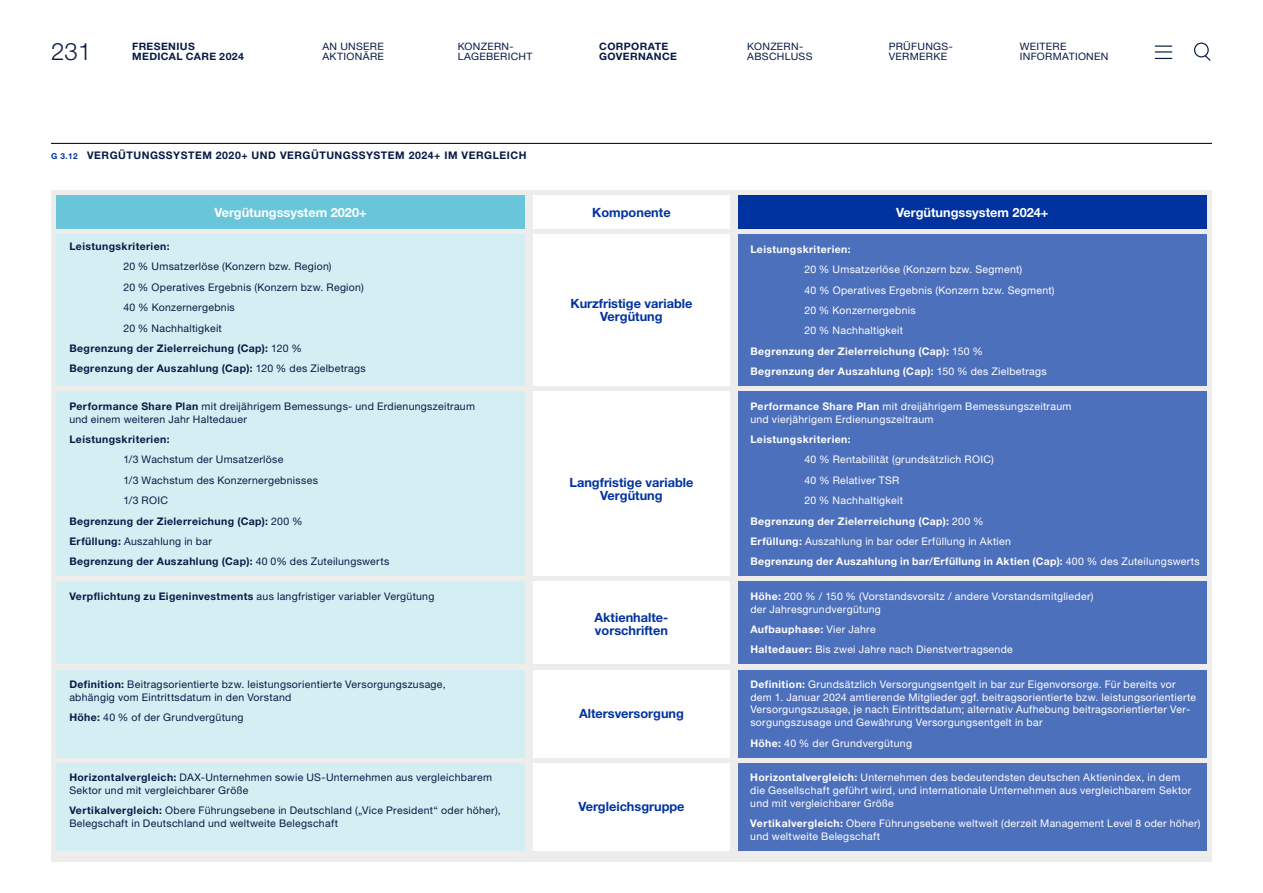
<style>
.page{position:relative;width:1263px;height:893px;background:#fff}
.page>*{position:absolute;margin:0;border:0;box-sizing:border-box;transform-origin:0 0}
.t1{font:300 24px "Helvetica Neue LT Std";color:#071b45}
.t2{font:700 12.75px/12.8px "Helvetica Neue LT Std";color:#0033a0;text-align:center}
.t3{font:700 12.75px "Helvetica Neue LT Std";color:#fff}
.t4{font:10.5px/12.8px "Helvetica Neue LT Std";letter-spacing:.03em;color:#fff}
.t5{font:10.5px/12.8px "Helvetica Neue LT Std";letter-spacing:.03em;color:#071b45}
.t6{font:700 10.5px "Helvetica Neue LT Std";letter-spacing:.04em;color:#071b45}
.t7{font:700 10.5px "Helvetica Neue LT Std";letter-spacing:.035em;color:#fff}
.t8{font:10.2px/10.5px "Helvetica Neue LT Std";letter-spacing:.03em;color:#071b45}
.t9{font:700 10.2px/10.5px "Helvetica Neue LT Std";letter-spacing:.035em;color:#071b45}
.s1{font-size:8.25px;color:#0033a0}
.s2{font-weight:400}
.s3{font-weight:700}
</style>
<div class="page">
<div style="left:51px;top:190px;width:1161px;height:671px;background:#eeedeb"></div>
<div style="left:56px;top:235px;width:469px;height:151px;background:#d4eff4"></div>
<hr style="left:51px;top:143px;width:1161px;height:1px;background:#071b45">
<div style="left:533px;top:392px;width:197px;height:184px;background:#fff"></div>
<div style="left:56px;top:195px;width:469px;height:34px;background:#69c6da"></div>
<div style="left:533px;top:195px;width:197px;height:34px;background:#fff"></div>
<div style="left:533px;top:235px;width:197px;height:151px;background:#fff"></div>
<div style="left:533px;top:582px;width:197px;height:82px;background:#fff"></div>
<div style="left:533px;top:670px;width:197px;height:87px;background:#fff"></div>
<div style="left:533px;top:763px;width:197px;height:87px;background:#fff"></div>
<div style="left:738px;top:195px;width:468px;height:34px;background:#0033a0"></div>
<div style="left:56px;top:582px;width:469px;height:82px;background:#d4eff4"></div>
<div style="left:738px;top:582px;width:468px;height:82px;background:#4d70bc"></div>
<div style="left:738px;top:670px;width:468px;height:87px;background:#4d70bc"></div>
<div style="left:56px;top:670px;width:469px;height:87px;background:#d4eff4"></div>
<div style="left:738px;top:763px;width:468px;height:87px;background:#4d70bc"></div>
<div style="left:56px;top:763px;width:469px;height:87px;background:#d4eff4"></div>
<div style="left:56px;top:392px;width:469px;height:184px;background:#d4eff4"></div>
<div style="left:738px;top:392px;width:468px;height:184px;background:#4d70bc"></div>
<div style="left:738px;top:235px;width:468px;height:151px;background:#4d70bc"></div>
<svg style="left:1194px;top:42px;width:17px;height:19px"></svg>
<svg style="left:1155px;top:46px;width:17px;height:13px"></svg>
<p class="t9" style="left:599px;top:41px;width:79px">CORPORATE<br>GOVERNANCE</p>
<p class="t8" style="left:889px;top:41px;width:64px">PRÜFUNGS-<br>VERMERKE</p>
<p class="t8" style="left:1020px;top:41px;width:90px">WEITERE<br>INFORMATIONEN</p>
<h1 class="t1" style="left:51px;top:36px;width:42px">231</h1>
<p class="t9" style="left:132px;top:41px;width:113px">FRESENIUS<br>MEDICAL CARE 2024</p>
<p class="t8" style="left:322px;top:41px;width:63px">AN UNSERE<br>AKTIONÄRE</p>
<p class="t8" style="left:458px;top:41px;width:76px">KONZERN-<br>LAGEBERICHT</p>
<p class="t8" style="left:747px;top:41px;width:67px">KONZERN-<br>ABSCHLUSS</p>
<p class="t6" style="left:51px;top:149px;width:477px"><span class="s1">G 3.12</span> VERGÜTUNGSSYSTEM 2020+ UND VERGÜTUNGSSYSTEM 2024+ IM VERGLEICH</p>
<p class="t3" style="left:214px;top:204px;width:154px">Vergütungssystem 2020+</p>
<p class="t2" style="left:592px;top:205px;width:80px">Komponente</p>
<p class="t6" style="left:69px;top:240px;width:102px">Leistungskriterien:</p>
<p class="t5" style="left:123px;top:260px;width:210px">20 % Umsatzerlöse (Konzern bzw. Region)</p>
<p class="t5" style="left:123px;top:281px;width:242px">20 % Operatives Ergebnis (Konzern bzw. Region)</p>
<p class="t5" style="left:123px;top:301px;width:113px">40 % Konzernergebnis</p>
<p class="t5" style="left:123px;top:321px;width:100px">20 % Nachhaltigkeit</p>
<p class="t6" style="left:69px;top:342px;width:234px">Begrenzung der Zielerreichung (Cap): <span class="s2">120 %</span></p>
<p class="t6" style="left:69px;top:362px;width:298px">Begrenzung der Auszahlung (Cap): <span class="s2">120 % des Zielbetrags</span></p>
<p class="t5" style="left:69px;top:399px;width:407px"><span class="s3">Performance Share Plan</span> mit dreijährigem Bemessungs- und Erdienungszeitraum und einem weiteren Jahr Haltedauer</p>
<p class="t6" style="left:69px;top:433px;width:102px">Leistungskriterien:</p>
<p class="t5" style="left:123px;top:453px;width:162px">1/3 Wachstum der Umsatzerlöse</p>
<p class="t5" style="left:123px;top:473px;width:196px">1/3 Wachstum des Konzernergebnisses</p>
<p class="t5" style="left:123px;top:494px;width:46px">1/3 ROIC</p>
<p class="t6" style="left:69px;top:514px;width:235px">Begrenzung der Zielerreichung (Cap): <span class="s2">200 %</span></p>
<p class="t5" style="left:69px;top:535px;width:144px"><span class="s3">Erfüllung:</span> Auszahlung in bar</p>
<p class="t6" style="left:69px;top:555px;width:321px">Begrenzung der Auszahlung (Cap): <span class="s2">40 0% des Zuteilungswerts</span></p>
<p class="t2" style="left:570px;top:297px;width:124px">Kurzfristige variable<br>Vergütung</p>
<p class="t2" style="left:569px;top:476px;width:125px">Langfristige variable<br>Vergütung</p>
<p class="t3" style="left:896px;top:204px;width:154px">Vergütungssystem 2024+</p>
<p class="t7" style="left:750px;top:243px;width:102px">Leistungskriterien:</p>
<p class="t4" style="left:804px;top:263px;width:219px">20 % Umsatzerlöse (Konzern bzw. Segment)</p>
<p class="t4" style="left:804px;top:283px;width:252px">40 % Operatives Ergebnis (Konzern bzw. Segment)</p>
<p class="t4" style="left:804px;top:304px;width:113px">20 % Konzernergebnis</p>
<p class="t4" style="left:804px;top:324px;width:100px">20 % Nachhaltigkeit</p>
<p class="t7" style="left:750px;top:345px;width:234px">Begrenzung der Zielerreichung (Cap): <span class="s2">150 %</span></p>
<p class="t7" style="left:750px;top:365px;width:298px">Begrenzung der Auszahlung (Cap): <span class="s2">150 % des Zielbetrags</span></p>
<p class="t4" style="left:750px;top:399px;width:323px"><span class="s3">Performance Share Plan</span> mit dreijährigem Bemessungszeitraum und vierjährigem Erdienungszeitraum</p>
<p class="t7" style="left:750px;top:433px;width:102px">Leistungskriterien:</p>
<p class="t4" style="left:804px;top:453px;width:191px">40 % Rentabilität (grundsätzlich ROIC)</p>
<p class="t4" style="left:804px;top:473px;width:96px">40 % Relativer TSR</p>
<p class="t4" style="left:804px;top:494px;width:100px">20 % Nachhaltigkeit</p>
<p class="t7" style="left:750px;top:514px;width:235px">Begrenzung der Zielerreichung (Cap): <span class="s2">200 %</span></p>
<p class="t4" style="left:750px;top:535px;width:262px"><span class="s3">Erfüllung:</span> Auszahlung in bar oder Erfüllung in Aktien</p>
<p class="t7" style="left:750px;top:555px;width:451px">Begrenzung der Auszahlung in bar/Erfüllung in Aktien (Cap): <span class="s2">400 % des Zuteilungswerts</span></p>
<p class="t5" style="left:69px;top:590px;width:367px"><span class="s3">Verpflichtung zu Eigeninvestments</span> aus langfristiger variabler Vergütung</p>
<p class="t4" style="left:750px;top:590px;width:345px"><span class="s3">Höhe:</span> 200 % / 150 % (Vorstandsvorsitz / andere Vorstandsmitglieder) der Jahresgrundvergütung</p>
<p class="t4" style="left:750px;top:619px;width:264px;line-height:20.4px"><span class="s3">Aufbauphase:</span> Vier Jahre<br><span class="s3">Haltedauer:</span> Bis zwei Jahre nach Dienstvertragsende</p>
<p class="t4" style="left:750px;top:678px;width:447px"><span class="s3">Definition:</span> Grundsätzlich Versorgungsentgelt in bar zur Eigenvorsorge. Für bereits vor dem 1. Januar 2024 amtierende Mitglieder ggf. beitragsorientierte bzw. leistungsorientierte Versorgungszusage, je nach Eintrittsdatum; alternativ Aufhebung beitragsorientierter Ver&shy;sorgungszusage und Gewährung Versorgungsentgelt in bar</p>
<p class="t4" style="left:750px;top:736px;width:163px"><span class="s3">Höhe:</span> 40 % der Grundvergütung</p>
<p class="t2" style="left:594px;top:611px;width:75px;text-align:left">Aktienhalte&shy;vorschriften</p>
<p class="t5" style="left:69px;top:678px;width:378px"><span class="s3">Definition:</span> Beitragsorientierte bzw. leistungsorientierte Versorgungszusage, abhängig vom Eintrittsdatum in den Vorstand</p>
<p class="t5" style="left:69px;top:711px;width:176px"><span class="s3">Höhe:</span> 40 % of der Grundvergütung</p>
<p class="t2" style="left:579px;top:707px;width:106px">Altersversorgung</p>
<p class="t5" style="left:69px;top:771px;width:424px"><span class="s3">Horizontalvergleich:</span> DAX-Unternehmen sowie US-Unternehmen aus vergleichbarem<br>Sektor und mit vergleichbarer Größe</p>
<p class="t5" style="left:69px;top:804px;width:433px"><span class="s3">Vertikalvergleich:</span> Obere Führungsebene in Deutschland („Vice President“ oder höher),<br>Belegschaft in Deutschland und weltweite Belegschaft</p>
<p class="t2" style="left:578px;top:800px;width:108px">Vergleichsgruppe</p>
<p class="t4" style="left:750px;top:771px;width:443px"><span class="s3">Horizontalvergleich:</span> Unternehmen des bedeutendsten deutschen Aktienindex, in dem die Gesellschaft geführt wird, und internationale Unternehmen aus vergleichbarem Sektor und mit vergleichbarer Größe</p>
<p class="t4" style="left:750px;top:817px;width:452px"><span class="s3">Vertikalvergleich:</span> Obere Führungsebene weltweit (derzeit Management Level 8 oder höher) und weltweite Belegschaft</p>
</div>
